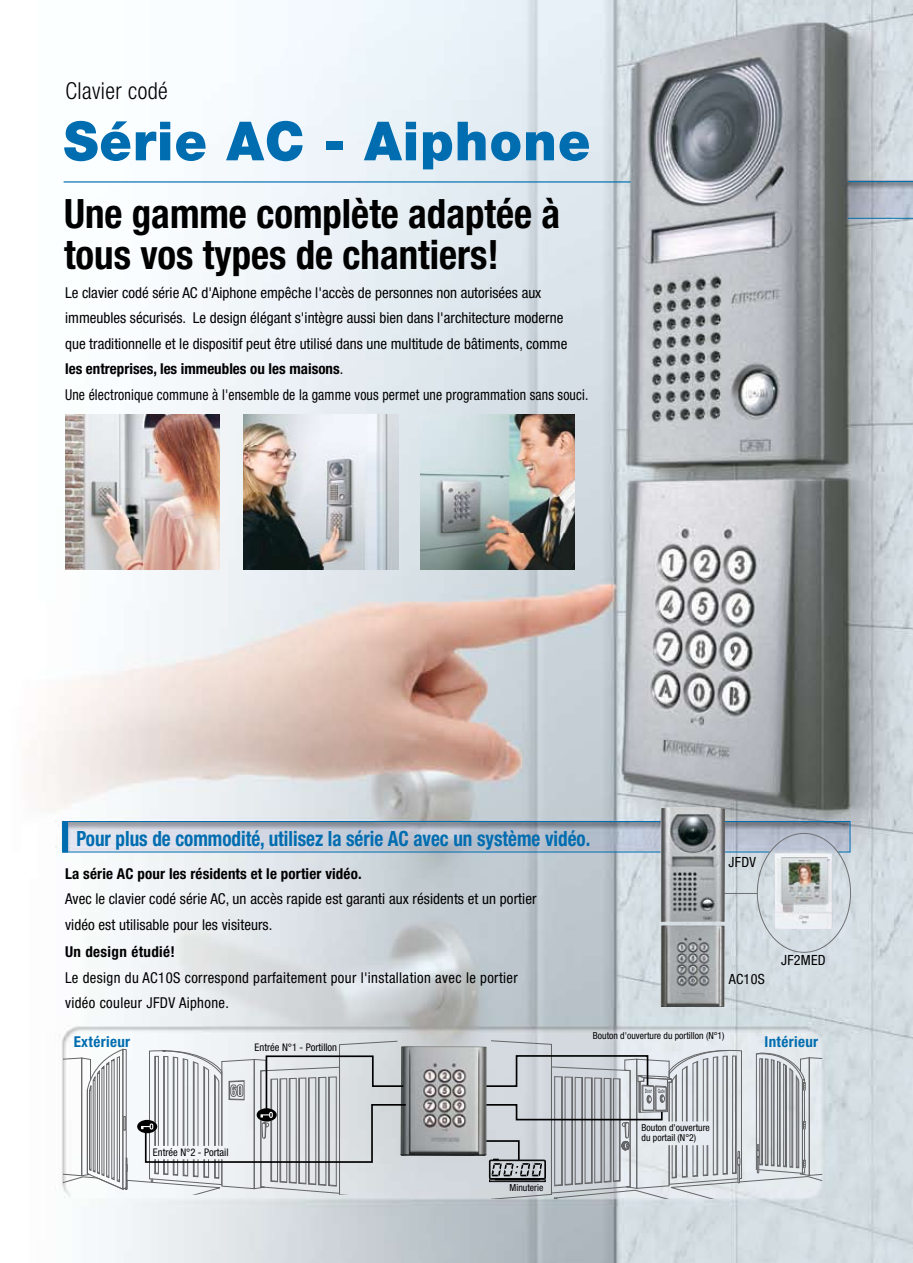
<style>
.page{position:relative;width:913px;height:1263px;background:#fff}
.page>*{position:absolute;margin:0;border:0;box-sizing:border-box;transform-origin:0 0}
.t1{font:900 54px "Helvetica Neue LT Pro";letter-spacing:.02em;color:#006db0;scale:.96 1}
.t2{font:700 condensed 40.5px/40.5px "Helvetica Neue LT Pro";color:#000;scale:.96 1}
.t3{font:300 condensed 23.4px "Helvetica Neue LT Pro";letter-spacing:.02em;color:#000;scale:.96 1}
.t4{font:700 condensed 21px "Helvetica Neue LT Pro";color:#006db0;scale:.91 1}
.t5{font:condensed 15px/25.5px "Helvetica Neue LT Pro";letter-spacing:.005em;color:#000}
.t6{font:condensed 15px/25.5px "Helvetica Neue LT Pro";letter-spacing:.025em;color:#000}
.t7{font:700 condensed 15px "Helvetica Neue LT Pro";letter-spacing:.01em;color:#000}
.t8{font:700 condensed 15px "Helvetica Neue LT Pro";letter-spacing:.025em;color:#006db0}
.t9{font:condensed 14.1px "Helvetica Neue LT Pro";letter-spacing:.02em;color:#000}
.t10{font:condensed 10.5px "Helvetica Neue LT Pro";color:#000}
.t11{font:condensed 9.75px/10.5px "Helvetica Neue LT Pro";color:#000}
.s1{font-weight:700}
</style>
<div class="page">
<img style="left:28px;top:0;width:884px;height:1263px">
<svg style="left:62px;top:821px;width:788px;height:31px;background:#afbbca"></svg>
<hr style="left:64px;top:181px;width:566px;height:2px;background:#006db0">
<img style="left:420px;top:414px;width:154px;height:156px">
<img style="left:244px;top:414px;width:154px;height:156px">
<img style="left:65px;top:414px;width:154px;height:156px">
<div style="left:63px;top:821px;width:5px;height:31px;background:#006db0"></div>
<hr style="left:667px;top:893px;width:90px;height:1px;background:#707173">
<img style="left:660px;top:807px;width:65px;height:200px">
<img style="left:774px;top:853px;width:58px;height:76px">
<svg style="left:847px;top:181px;width:65px;height:37px;background:#a5aebd"></svg>
<img style="left:407px;top:1046px;width:23px;height:110px">
<svg style="left:430px;top:1040px;width:392px;height:159px;background:#c0c4c8"></svg>
<svg style="left:63px;top:1040px;width:344px;height:155px"></svg>
<h3 class="t3" style="left:65px;top:77px;width:108px">Clavier codé</h3>
<h1 class="t1" style="left:64px;top:109px;width:550px">Série AC - Aiphone</h1>
<h2 class="t2" style="left:64px;top:194px;width:518px">Une gamme complète adaptée à tous vos types de chantiers!</h2>
<p class="t5" style="left:65px;top:280px;width:525px">Le clavier codé série AC d'Aiphone empêche l'accès de personnes non autorisées aux immeubles sécurisés. Le design élégant s'intègre aussi bien dans l'architecture moderne<br>que traditionnelle et le dispositif peut être utilisé dans une multitude de bâtiments, comme<br><span class="s1">les entreprises, les immeubles ou les maisons</span>.<br>Une électronique commune à l'ensemble de la gamme vous permet une programmation sans souci.</p>
<h3 class="t4" style="left:76px;top:826px;width:566px">Pour plus de commodité, utilisez la série AC avec un système vidéo.</h3>
<p class="t7" style="left:65px;top:865px;width:298px">La série AC pour les résidents et le portier vidéo.</p>
<p class="t5" style="left:65px;top:886px;width:473px">Avec le clavier codé série AC, un accès rapide est garanti aux résidents et un portier vidéo est utilisable pour les visiteurs.</p>
<p class="t7" style="left:65px;top:943px;width:111px">Un design étudié!</p>
<p class="t6" style="left:65px;top:965px;width:454px">Le design du AC10S correspond parfaitement pour l'installation avec le portier vidéo couleur JFDV Aiphone.</p>
<p class="t9" style="left:728px;top:854px;width:29px">JFDV</p>
<p class="t9" style="left:728px;top:970px;width:38px">AC10S</p>
<p class="t9" style="left:780px;top:951px;width:46px">JF2MED</p>
<p class="t11" style="left:592px;top:1030px;width:133px">Bouton d'ouverture du portillon (N°1)</p>
<p class="t8" style="left:74px;top:1033px;width:58px">Extérieur</p>
<p class="t8" style="left:764px;top:1033px;width:55px">Intérieur</p>
<p class="t10" style="left:254px;top:1041px;width:84px">Entrée N°1 - Portillon</p>
<p class="t10" style="left:153px;top:1146px;width:77px">Entrée N°2 - Portail</p>
<p class="t11" style="left:509px;top:1182px;width:35px">Minuterie</p>
<p class="t11" style="left:641px;top:1122px;width:70px">Bouton d'ouverture du portail (N°2)</p>
</div>
